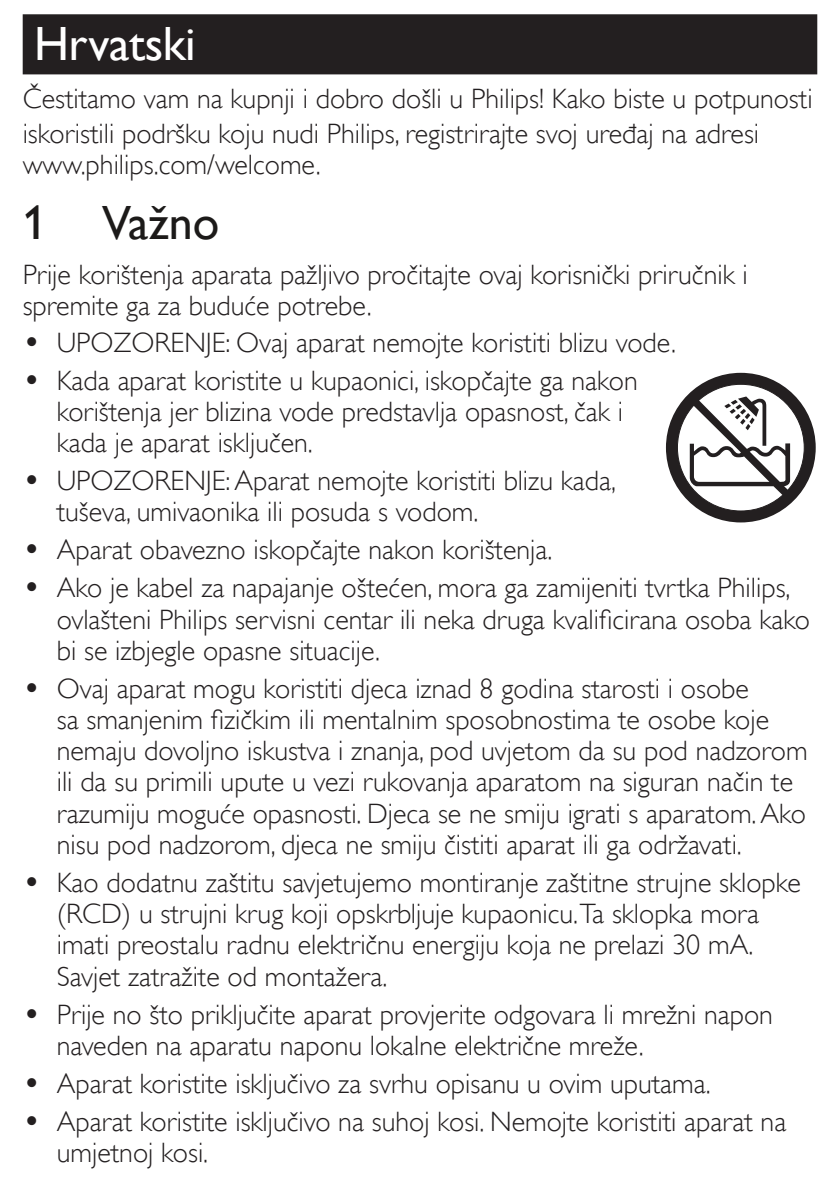
<style>
.page{position:relative;width:840px;height:1191px;background:#fff}
.page>*{position:absolute;margin:0;border:0;box-sizing:border-box;transform-origin:0 0}
.t1{font:48px "Gill Sans Alt One WGL";letter-spacing:-.01em;color:#fff}
.t2{font:48px "Gill Sans Alt One WGL";color:#1c1a19}
.t3{font:28px/31.2px "Gill Sans Alt One WGL Light";color:#231f20}
.s1{font-size:36px}
</style>
<div class="page">
<div style="left:23px;top:14px;width:793px;height:60px;background:#231f20"></div>
<svg style="left:665px;top:373px;width:150px;height:149px"></svg>
<p class="t1" style="left:34px;top:11px;width:163px">Hrvatski</p>
<p class="t3" style="left:23px;top:81px;width:791px;line-height:35.2px">Čestitamo vam na kupnji i dobro došli u Philips! Kako biste u potpunosti iskoristili podršku koju nudi Philips, registrirajte svoj uređaj na adresi</p>
<p class="t3" style="left:23px;top:149px;width:299px">www.philips.com/welcome.</p>
<p class="t2" style="left:23px;top:190px;width:198px">1 Važno</p>
<p class="t3" style="left:23px;top:259px;width:726px">Prije korištenja aparata pažljivo pročitajte ovaj korisnički priručnik i spremite ga za buduće potrebe.</p>
<p class="t3" style="left:23px;top:327px;width:654px"><span class="s1">•</span> UPOZORENJE: Ovaj aparat nemojte koristiti blizu vode.</p>
<p class="t3" style="left:57px;top:365px;width:582px;text-indent:-34px"><span class="s1">•</span> Kada aparat koristite u kupaonici, iskopčajte ga nakon korištenja jer blizina vode predstavlja opasnost, čak i kada je aparat isključen.</p>
<p class="t3" style="left:57px;top:465px;width:560px;text-indent:-34px"><span class="s1">•</span> UPOZORENJE: Aparat nemojte koristiti blizu kada, tuševa, umivaonika ili posuda s vodom.</p>
<p class="t3" style="left:23px;top:534px;width:531px"><span class="s1">•</span> Aparat obavezno iskopčajte nakon korištenja.</p>
<p class="t3" style="left:57px;top:572px;width:754px;text-indent:-34px"><span class="s1">•</span> Ako je kabel za napajanje oštećen, mora ga zamijeniti tvrtka Philips, ovlašteni Philips servisni centar ili neka druga kvalificirana osoba kako bi se izbjegle opasne situacije.</p>
<p class="t3" style="left:57px;top:673px;width:752px;text-indent:-34px"><span class="s1">•</span> Ovaj aparat mogu koristiti djeca iznad 8 godina starosti i osobe<br>sa smanjenim fizičkim ili mentalnim sposobnostima te osobe koje nemaju dovoljno iskustva i znanja, pod uvjetom da su pod nadzorom ili da su primili upute u vezi rukovanja aparatom na siguran način te razumiju moguće opasnosti. Djeca se ne smiju igrati s aparatom. Ako nisu pod nadzorom, djeca ne smiju čistiti aparat ili ga održavati.</p>
<p class="t3" style="left:57px;top:867px;width:745px;text-indent:-34px"><span class="s1">•</span> Kao dodatnu zaštitu savjetujemo montiranje zaštitne strujne sklopke (RCD) u strujni krug koji opskrbljuje kupaonicu.Ta sklopka mora imati preostalu radnu električnu energiju koja ne prelazi 30 mA.<br>Savjet zatražite od montažera.</p>
<p class="t3" style="left:57px;top:998px;width:717px;text-indent:-34px"><span class="s1">•</span> Prije no što priključite aparat provjerite odgovara li mrežni napon naveden na aparatu naponu lokalne električne mreže.</p>
<p class="t3" style="left:23px;top:1068px;width:689px"><span class="s1">•</span> Aparat koristite isključivo za svrhu opisanu u ovim uputama.</p>
<p class="t3" style="left:57px;top:1106px;width:730px;text-indent:-34px"><span class="s1">•</span> Aparat koristite isključivo na suhoj kosi. Nemojte koristiti aparat na umjetnoj kosi.</p>
</div>
